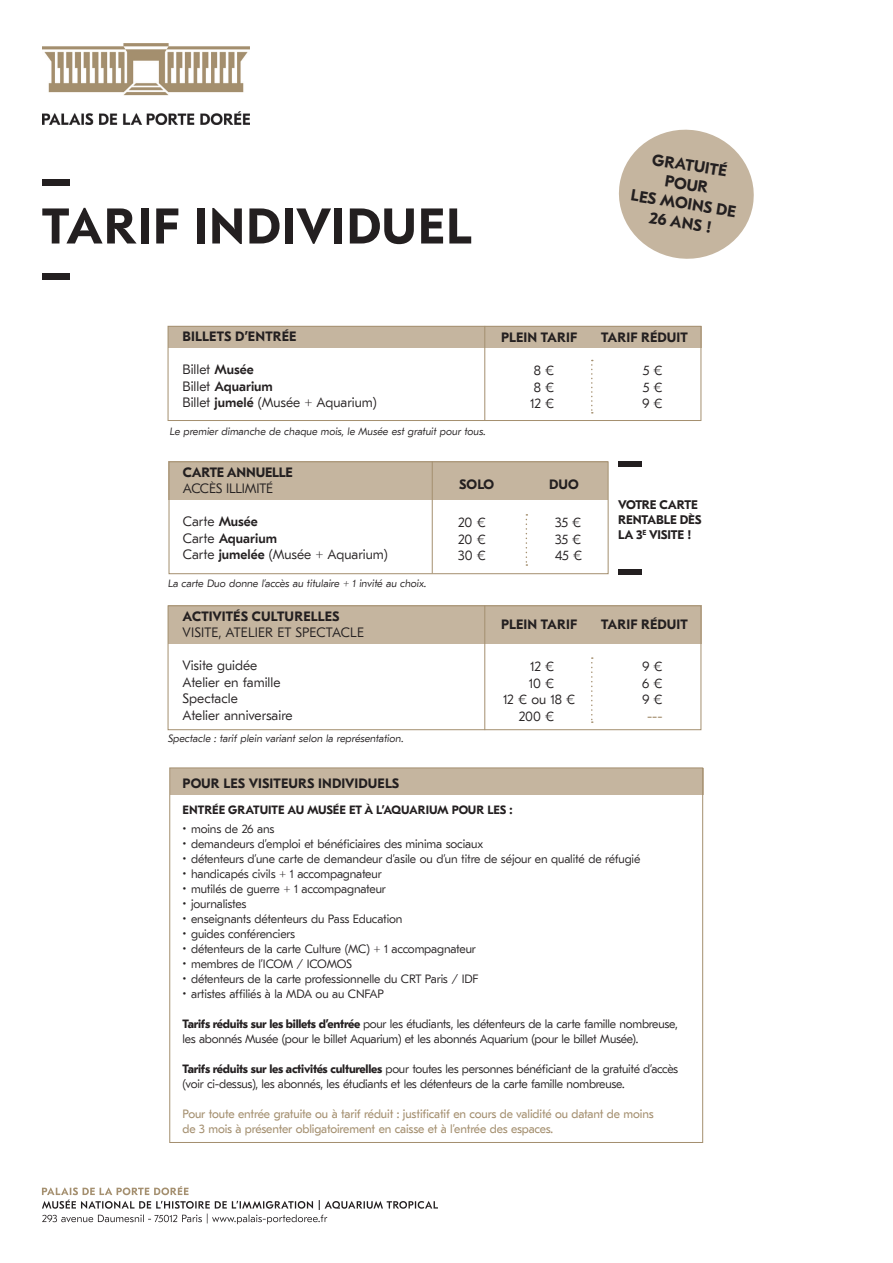
<style>
.page{position:relative;width:893px;height:1263px;background:#fff}
.page>*{position:absolute;margin:0;border:0;box-sizing:border-box;transform-origin:0 0}
.t1{font:700 50.1px "GT Eesti Pro Text";letter-spacing:.02em;color:#231f20}
.t2{font:700 16.05px/19.2px "GT Eesti Pro Text";color:#231f20;text-align:center}
.t3{font:300 13.5px/16.5px "GT Eesti Pro Text";color:#231f20}
.t4{font:700 13.5px "GT Eesti Pro Text";letter-spacing:.01em;color:#231f20}
.t5{font:500 13.5px "GT Eesti Pro Text";color:#231f20}
.t6{font:700 13.5px/16.5px "GT Eesti Pro Text";letter-spacing:-.015em;color:#231f20}
.t7{font:13.5px "GT Eesti Pro Text";color:#a48f6f}
.t8{font:700 12.45px/15.1px "GT Eesti Pro Text";letter-spacing:-.01em;color:#231f20}
.t9{font:300 12px/15px "GT Eesti Pro Text";letter-spacing:-.02em;color:#231f20}
.t10{font:12px/15px "GT Eesti Pro Text";letter-spacing:-.01em;color:#a48f6f}
.t11{font:700 12px "GT Eesti Pro Text";color:#231f20}
.t12{font:300 10.5px "GT Eesti Pro Text";color:#231f20}
.s1{font-weight:500}
.s2{font-weight:300}
.s3{font-weight:700}
</style>
<div class="page">
<img style="left:42px;top:44px;width:207px;height:80px">
<svg style="left:42px;top:1186px;width:396px;height:38px"></svg>
<div style="left:42px;top:180px;width:27px;height:6px;background:#231f20"></div>
<div style="left:42px;top:274px;width:27px;height:6px;background:#231f20"></div>
<div style="left:170px;top:768px;width:533px;height:26px;background:#c5b59f"></div>
<svg style="left:619px;top:129px;width:135px;height:130px"></svg>
<div style="left:169px;top:461px;width:439px;height:39px;background:#c5b59f"></div>
<hr style="left:432px;top:461px;width:1px;height:112px;background:#a48f6f">
<div style="left:618px;top:461px;width:24px;height:5px;background:#231f20"></div>
<div style="left:618px;top:569px;width:24px;height:5px;background:#231f20"></div>
<svg style="left:526px;top:514px;width:1px;height:52px"></svg>
<div style="left:169px;top:461px;width:439px;height:113px;border:1px solid #a48f6f"></div>
<div style="left:168px;top:326px;width:533px;height:21px;background:#c5b59f"></div>
<hr style="left:484px;top:326px;width:1px;height:95px;background:#a48f6f">
<svg style="left:591px;top:360px;width:2px;height:54px"></svg>
<div style="left:168px;top:326px;width:533px;height:95px;border:1px solid #a48f6f"></div>
<div style="left:168px;top:605px;width:533px;height:39px;background:#c5b59f"></div>
<hr style="left:484px;top:605px;width:1px;height:125px;background:#a48f6f">
<svg style="left:591px;top:657px;width:2px;height:66px"></svg>
<div style="left:168px;top:605px;width:533px;height:125px;border:1px solid #a48f6f"></div>
<p class="t1" style="left:42px;top:199px;width:431px">TARIF INDIVIDUEL</p>
<p class="t2" style="left:639px;top:148px;width:108px;rotate:9deg">GRATUITÉ<br>POUR<br>LES MOINS DE<br>26 ANS !</p>
<p class="t4" style="left:183px;top:329px;width:115px">BILLETS D’ENTRÉE</p>
<p class="t3" style="left:183px;top:362px;width:73px">Billet <span class="s1">Musée</span></p>
<p class="t5" style="left:183px;top:379px;width:92px"><span class="s2">Billet</span> Aquarium</p>
<p class="t3" style="left:183px;top:395px;width:195px">Billet <span class="s1">jumelé</span> (Musée + Aquarium)</p>
<p class="t12" style="left:169px;top:425px;width:319px">Le premier dimanche de chaque mois, le Musée est gratuit pour tous.</p>
<p class="t4" style="left:501px;top:330px;width:78px">PLEIN TARIF</p>
<p class="t3" style="left:534px;top:362px;width:22px">8 €</p>
<p class="t3" style="left:534px;top:379px;width:22px">8 €</p>
<p class="t3" style="left:530px;top:395px;width:26px">12 €</p>
<p class="t6" style="left:183px;top:464px;width:111px">CARTE ANNUELLE<br><span class="s2">ACCÈS ILLIMITÉ</span></p>
<p class="t3" style="left:183px;top:514px;width:76px">Carte <span class="s1">Musée</span></p>
<p class="t5" style="left:183px;top:531px;width:96px"><span class="s2">Carte</span> Aquarium</p>
<p class="t3" style="left:183px;top:547px;width:206px">Carte <span class="s1">jumelée</span> (Musée + Aquarium)</p>
<p class="t12" style="left:168px;top:577px;width:261px">La carte Duo donne l’accès au titulaire + 1 invité au choix.</p>
<p class="t3" style="left:183px;top:608px;width:183px"><span class="s3">ACTIVITÉS CULTURELLES<br></span>VISITE, ATELIER ET SPECTACLE</p>
<p class="t3" style="left:183px;top:658px;width:76px">Visite guidée</p>
<p class="t3" style="left:183px;top:674px;width:99px">Atelier en famille</p>
<p class="t3" style="left:183px;top:691px;width:57px">Spectacle</p>
<p class="t3" style="left:183px;top:707px;width:112px">Atelier anniversaire</p>
<p class="t12" style="left:168px;top:733px;width:239px">Spectacle : tarif plein variant selon la représentation.</p>
<p class="t4" style="left:459px;top:477px;width:37px">SOLO</p>
<p class="t4" style="left:549px;top:477px;width:31px">DUO</p>
<p class="t3" style="left:458px;top:514px;width:29px">20 €</p>
<p class="t3" style="left:458px;top:531px;width:29px">20 €</p>
<p class="t3" style="left:458px;top:547px;width:29px">30 €</p>
<p class="t3" style="left:555px;top:514px;width:28px">35 €</p>
<p class="t3" style="left:555px;top:531px;width:28px">35 €</p>
<p class="t3" style="left:555px;top:547px;width:28px">45 €</p>
<p class="t4" style="left:501px;top:617px;width:78px">PLEIN TARIF</p>
<p class="t3" style="left:530px;top:658px;width:26px">12 €</p>
<p class="t3" style="left:529px;top:675px;width:27px">10 €</p>
<p class="t3" style="left:503px;top:691px;width:74px">12€ou18€</p>
<p class="t3" style="left:519px;top:708px;width:37px">200 €</p>
<p class="t4" style="left:601px;top:330px;width:88px">TARIF RÉDUIT</p>
<p class="t3" style="left:643px;top:362px;width:21px">5 €</p>
<p class="t3" style="left:643px;top:379px;width:21px">5 €</p>
<p class="t3" style="left:642px;top:395px;width:22px">9 €</p>
<p class="t8" style="left:618px;top:497px;width:85px">VOTRE CARTE<br>RENTABLE DÈS<br>LA 3<sup>E</sup> VISITE !</p>
<p class="t4" style="left:601px;top:617px;width:88px">TARIF RÉDUIT</p>
<p class="t3" style="left:642px;top:658px;width:22px">9 €</p>
<p class="t3" style="left:642px;top:675px;width:22px">6 €</p>
<p class="t3" style="left:642px;top:691px;width:22px">9 €</p>
<p class="t7" style="left:647px;top:708px;width:17px">---</p>
<p class="t4" style="left:183px;top:776px;width:218px">POUR LES VISITEURS INDIVIDUELS</p>
<p class="t11" style="left:183px;top:803px;width:331px">ENTRÉE GRATUITE AU MUSÉE ET À L’AQUARIUM POUR LES :</p>
<p class="t9" style="left:183px;top:822px;width:93px">• moins de 26 ans</p>
<p class="t9" style="left:183px;top:837px;width:302px">• demandeurs d’emploi et bénéficiaires des minima sociaux</p>
<p class="t9" style="left:183px;top:852px;width:459px">• détenteurs d’une carte de demandeur d’asile ou d’un titre de séjour en qualité de réfugié</p>
<p class="t9" style="left:183px;top:867px;width:201px">• handicapés civils + 1 accompagnateur</p>
<p class="t9" style="left:183px;top:882px;width:205px">• mutilés de guerre + 1 accompagnateur</p>
<p class="t9" style="left:183px;top:897px;width:65px">• journalistes</p>
<p class="t9" style="left:183px;top:912px;width:221px">• enseignants détenteurs du Pass Education</p>
<p class="t9" style="left:183px;top:927px;width:114px">• guides conférenciers</p>
<p class="t9" style="left:183px;top:942px;width:295px">• détenteurs de la carte Culture (MC) + 1 accompagnateur</p>
<p class="t9" style="left:183px;top:957px;width:171px">• membres de l’ICOM / ICOMOS</p>
<p class="t9" style="left:183px;top:972px;width:298px">• détenteurs de la carte professionnelle du CRT Paris / IDF</p>
<p class="t9" style="left:183px;top:987px;width:203px">• artistes affiliés à la MDA ou au CNFAP</p>
<p class="t9" style="left:183px;top:1017px;width:497px"><span class="s3">Tarifs réduits sur les billets d’entrée</span> pour les étudiants, les détenteurs de la carte famille nombreuse, les abonnés Musée (pour le billet Aquarium) et les abonnés Aquarium (pour le billet Musée).</p>
<p class="t9" style="left:183px;top:1062px;width:497px"><span class="s3">Tarifs réduits sur les activités culturelles</span> pour toutes les personnes bénéficiant de la gratuité d’accès (voir ci-dessus), les abonnés, les étudiants et les détenteurs de la carte famille nombreuse.</p>
<p class="t10" style="left:183px;top:1107px;width:473px">Pour toute entrée gratuite ou à tarif réduit : justificatif en cours de validité ou datant de moins de 3 mois à présenter obligatoirement en caisse et à l’entrée des espaces.</p>
</div>
